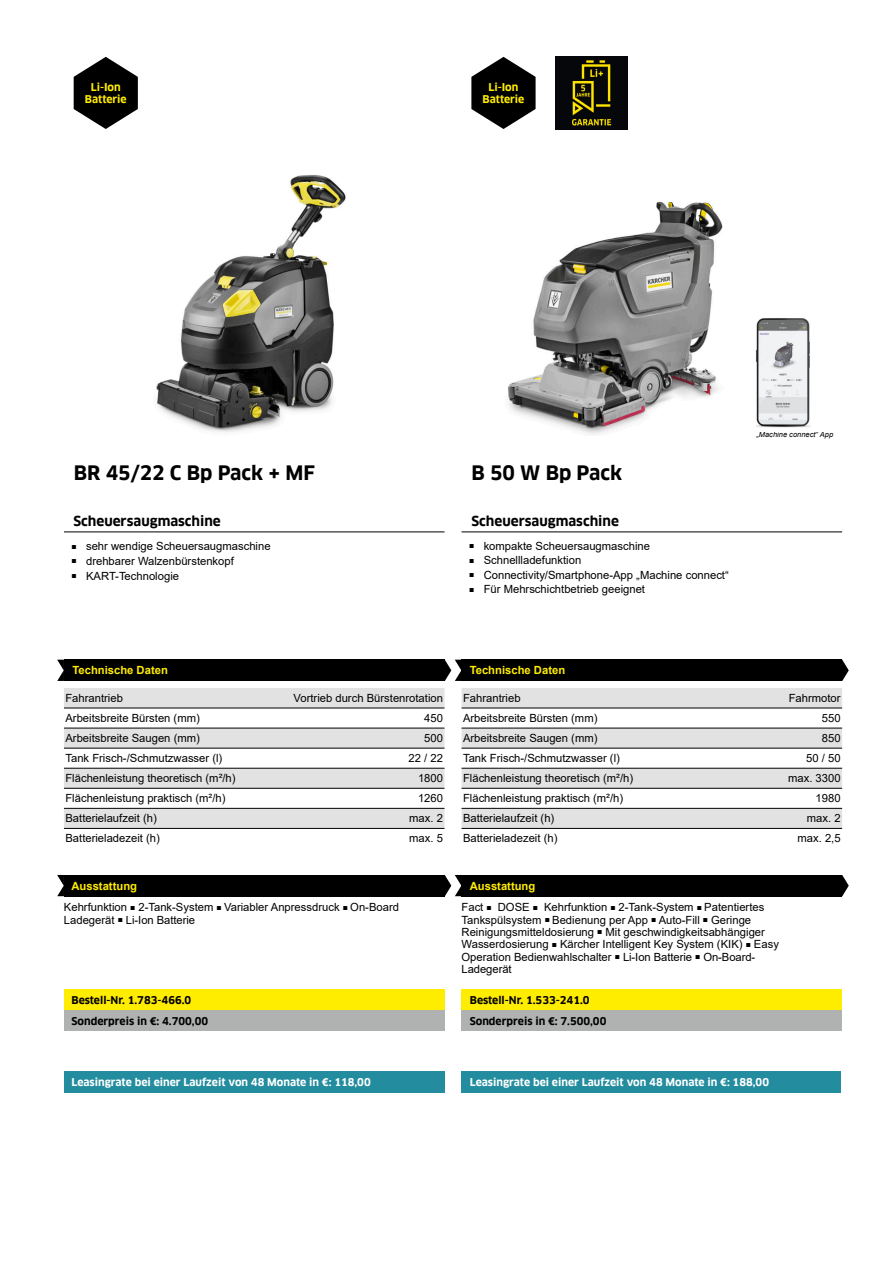
<style>
.page{position:relative;width:893px;height:1263px;background:#fff}
.page>*{position:absolute;margin:0;border:0;box-sizing:border-box;transform-origin:0 0}
.t1{font:700 19.5px "Clan Pro";color:#000}
.t2{font:700 13.5px "Clan Pro";color:#000}
.t3{font:11.25px/12.3px "Arial";color:#000}
.t4{font:700 11.25px "Arial";color:#ffed00}
.t5{font:700 10.5px "Clan Pro";color:#fff}
.t6{font:700 10.5px "Clan Pro";color:#000}
.t7{font:700 10.5px/12.3px "Clan Pro";letter-spacing:-.005em;color:#ffed00;text-align:center}
.t8{font:8.7px/14.7px "Arial";color:#000;text-align:justify}
.t9{font:italic 7.5px "Arial";color:#000}
.s1{font-size:8.7px}
</style>
<div class="page">
<div style="left:64px;top:660px;width:381px;height:21px;background:#000"></div>
<div style="left:462px;top:660px;width:380px;height:21px;background:#000"></div>
<div style="left:462px;top:875px;width:380px;height:21px;background:#000"></div>
<div style="left:64px;top:875px;width:381px;height:21px;background:#000"></div>
<div style="left:64px;top:989px;width:381px;height:21px;background:#ffed00"></div>
<div style="left:64px;top:1010px;width:381px;height:21px;background:#b0b1b1"></div>
<hr style="left:64px;top:532px;width:381px;height:1px;background:#000">
<svg style="left:57px;top:660px;width:7px;height:21px"></svg>
<svg style="left:57px;top:875px;width:7px;height:21px"></svg>
<div style="left:462px;top:989px;width:380px;height:21px;background:#ffed00"></div>
<div style="left:462px;top:1010px;width:380px;height:21px;background:#b0b1b1"></div>
<hr style="left:462px;top:532px;width:380px;height:1px;background:#000">
<svg style="left:445px;top:660px;width:17px;height:21px"></svg>
<svg style="left:842px;top:660px;width:7px;height:21px"></svg>
<svg style="left:445px;top:875px;width:17px;height:21px"></svg>
<svg style="left:842px;top:875px;width:7px;height:21px"></svg>
<svg style="left:64px;top:688px;width:381px;height:140px;fill:#e2e2e2"></svg>
<hr style="left:64px;top:708px;width:381px;height:1px;background:#000">
<hr style="left:64px;top:728px;width:381px;height:1px;background:#000">
<hr style="left:64px;top:748px;width:381px;height:1px;background:#000">
<hr style="left:64px;top:768px;width:381px;height:1px;background:#000">
<hr style="left:64px;top:788px;width:381px;height:1px;background:#000">
<hr style="left:64px;top:808px;width:381px;height:1px;background:#000">
<hr style="left:64px;top:828px;width:381px;height:1px;background:#000">
<svg style="left:462px;top:688px;width:380px;height:140px;fill:#e2e2e2"></svg>
<hr style="left:462px;top:708px;width:380px;height:1px;background:#000">
<hr style="left:462px;top:728px;width:380px;height:1px;background:#000">
<hr style="left:462px;top:748px;width:380px;height:1px;background:#000">
<hr style="left:462px;top:768px;width:380px;height:1px;background:#000">
<hr style="left:462px;top:788px;width:380px;height:1px;background:#000">
<hr style="left:462px;top:808px;width:380px;height:1px;background:#000">
<hr style="left:462px;top:828px;width:380px;height:1px;background:#000">
<img style="left:156px;top:175px;width:190px;height:258px">
<img style="left:756px;top:318px;width:54px;height:110px">
<img style="left:508px;top:201px;width:215px;height:234px">
<svg style="left:471px;top:57px;width:65px;height:72px"></svg>
<img style="left:555px;top:57px;width:73px;height:72px">
<svg style="left:74px;top:57px;width:64px;height:72px"></svg>
<div style="left:64px;top:1071px;width:381px;height:21px;background:#238c9e"></div>
<div style="left:462px;top:1071px;width:379px;height:21px;background:#238c9e"></div>
<p class="t7" style="left:85px;top:82px;width:43px">Li-Ion<br>Batterie</p>
<p class="t7" style="left:483px;top:82px;width:43px">Li-Ion<br>Batterie</p>
<h1 class="t1" style="left:74px;top:465px;width:243px">BR 45/22 C Bp Pack + MF</h1>
<h1 class="t1" style="left:471px;top:465px;width:152px">B 50 W Bp Pack</h1>
<p class="t2" style="left:73px;top:516px;width:149px">Scheuersaugmaschine</p>
<p class="t2" style="left:471px;top:516px;width:149px">Scheuersaugmaschine</p>
<p class="t3" style="left:484px;top:541px;width:168px">kompakte Scheuersaugmaschine</p>
<p class="t3" style="left:86px;top:540px;width:186px;line-height:14.7px">sehr wendige Scheuersaugmaschine drehbarer Walzenbürstenkopf<br>KART-Technologie</p>
<p class="t8" style="left:469px;top:538px;width:7px">■ ■ ■</p>
<p class="t3" style="left:469px;top:583px;width:177px"><span class="s1">■</span> Für Mehrschichtbetrieb geeignet</p>
<p class="t8" style="left:72px;top:539px;width:7px">■ ■ ■</p>
<p class="t3" style="left:484px;top:554px;width:247px;line-height:14.7px">Schnellladefunktion<br>Connectivity/Smartphone-App „Machine connect“</p>
<p class="t9" style="left:756px;top:431px;width:78px">„Machine connect“ App</p>
<p class="t4" style="left:72px;top:666px;width:97px">Technische Daten</p>
<p class="t4" style="left:470px;top:666px;width:97px">Technische Daten</p>
<p class="t3" style="left:65px;top:693px;width:59px">Fahrantrieb</p>
<p class="t3" style="left:294px;top:693px;width:151px">Vortrieb durch Bürstenrotation</p>
<p class="t3" style="left:65px;top:713px;width:136px">Arbeitsbreite Bürsten (mm)</p>
<p class="t3" style="left:424px;top:713px;width:20px">450</p>
<p class="t3" style="left:65px;top:733px;width:136px">Arbeitsbreite Saugen (mm)</p>
<p class="t3" style="left:424px;top:733px;width:20px">500</p>
<p class="t3" style="left:65px;top:753px;width:158px">Tank Frisch-/Schmutzwasser (l)</p>
<p class="t3" style="left:409px;top:753px;width:36px">22 / 22</p>
<p class="t3" style="left:65px;top:773px;width:172px">Flächenleistung theoretisch (m²/h)</p>
<p class="t3" style="left:418px;top:773px;width:27px">1800</p>
<p class="t3" style="left:65px;top:793px;width:162px">Flächenleistung praktisch (m²/h)</p>
<p class="t3" style="left:418px;top:793px;width:27px">1260</p>
<p class="t3" style="left:65px;top:813px;width:93px">Batterielaufzeit (h)</p>
<p class="t3" style="left:409px;top:813px;width:35px">max. 2</p>
<p class="t3" style="left:65px;top:833px;width:96px">Batterieladezeit (h)</p>
<p class="t3" style="left:409px;top:833px;width:35px">max. 5</p>
<p class="t3" style="left:463px;top:693px;width:59px">Fahrantrieb</p>
<p class="t3" style="left:789px;top:693px;width:53px">Fahrmotor</p>
<p class="t3" style="left:463px;top:713px;width:136px">Arbeitsbreite Bürsten (mm)</p>
<p class="t3" style="left:822px;top:713px;width:20px">550</p>
<p class="t3" style="left:463px;top:733px;width:136px">Arbeitsbreite Saugen (mm)</p>
<p class="t3" style="left:822px;top:733px;width:20px">850</p>
<p class="t3" style="left:463px;top:753px;width:158px">Tank Frisch-/Schmutzwasser (l)</p>
<p class="t3" style="left:806px;top:753px;width:36px">50 / 50</p>
<p class="t3" style="left:463px;top:773px;width:172px">Flächenleistung theoretisch (m²/h)</p>
<p class="t3" style="left:788px;top:773px;width:54px">max. 3300</p>
<p class="t3" style="left:463px;top:793px;width:162px">Flächenleistung praktisch (m²/h)</p>
<p class="t3" style="left:816px;top:793px;width:27px">1980</p>
<p class="t3" style="left:463px;top:813px;width:93px">Batterielaufzeit (h)</p>
<p class="t3" style="left:807px;top:813px;width:35px">max. 2</p>
<p class="t3" style="left:463px;top:833px;width:96px">Batterieladezeit (h)</p>
<p class="t3" style="left:797px;top:833px;width:45px">max. 2,5</p>
<p class="t4" style="left:71px;top:881px;width:67px">Ausstattung</p>
<p class="t4" style="left:470px;top:881px;width:67px">Ausstattung</p>
<p class="t3" style="left:64px;top:902px;width:337px">Kehrfunktion <span class="s1">■</span> 2-Tank-System <span class="s1">■</span> Variabler Anpressdruck <span class="s1">■</span> On-Board<br>Ladegerät <span class="s1">■</span> Li-Ion Batterie</p>
<p class="t3" style="left:462px;top:902px;width:319px">Fact <span class="s1">■</span> DOSE <span class="s1">■</span> Kehrfunktion <span class="s1">■</span> 2-Tank-System <span class="s1">■</span> Patentiertes Tankspülsystem <span class="s1">■</span> Bedienung per App <span class="s1">■</span> Auto-Fill <span class="s1">■</span> Geringe Reinigungsmitteldosierung <span class="s1">■</span> Mit geschwindigkeitsabhängiger Wasserdosierung <span class="s1">■</span> Kärcher Intelligent Key System (KIK) <span class="s1">■</span> Easy Operation Bedienwahlschalter <span class="s1">■</span> Li-Ion Batterie <span class="s1">■</span> On-Board-Ladegerät</p>
<p class="t6" style="left:71px;top:995px;width:121px">Bestell-Nr. 1.783-466.0</p>
<p class="t6" style="left:470px;top:995px;width:121px">Bestell-Nr. 1.533-241.0</p>
<p class="t6" style="left:71px;top:1017px;width:138px">Sonderpreis in €: 4.700,00</p>
<p class="t6" style="left:470px;top:1017px;width:138px">Sonderpreis in €: 7.500,00</p>
<p class="t5" style="left:71px;top:1078px;width:301px">Leasingrate bei einer Laufzeit von 48 Monate in €: 118,00</p>
<p class="t5" style="left:470px;top:1078px;width:301px">Leasingrate bei einer Laufzeit von 48 Monate in €: 188,00</p>
</div>
